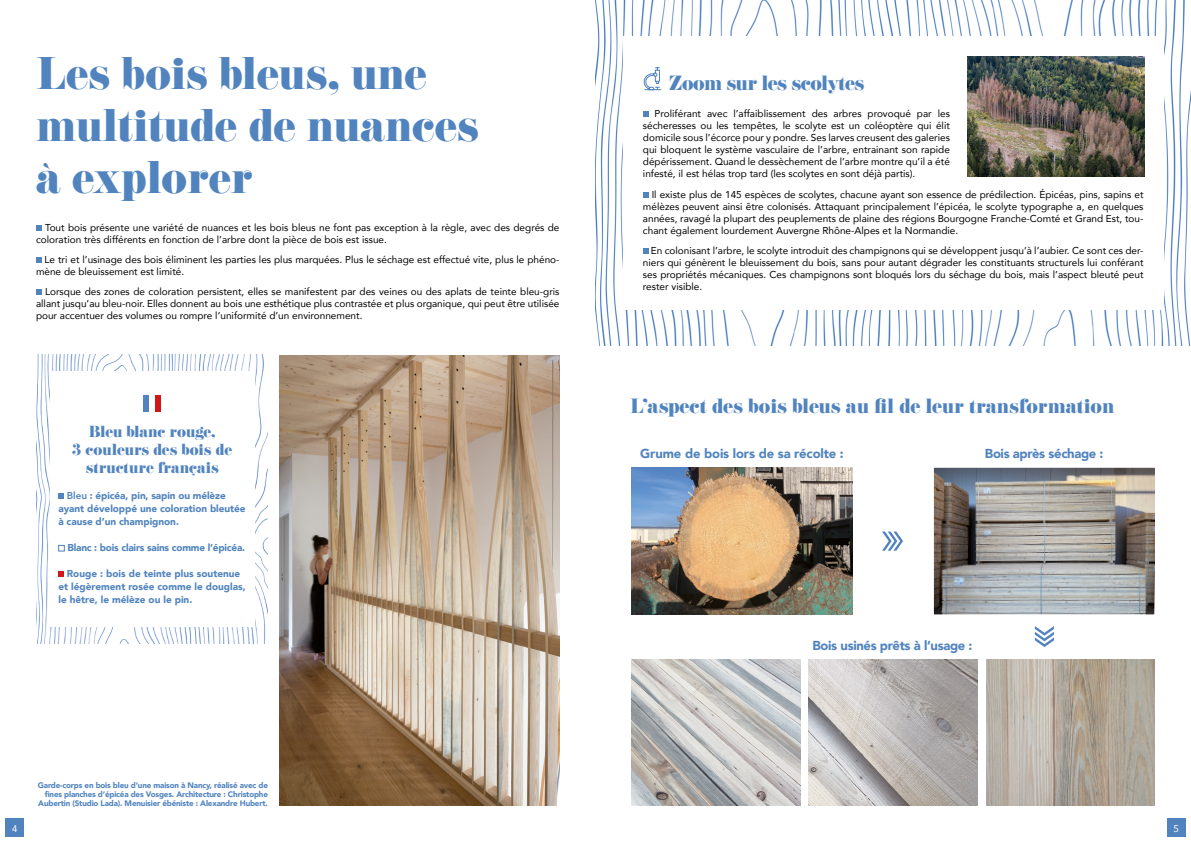
<style>
.page{position:relative;width:1191px;height:842px;background:#fff}
.page>*{position:absolute;margin:0;border:0;box-sizing:border-box;transform-origin:0 0}
.t1{font:40px/52px "Eloquent JF Pro";color:#5184be}
.t2{font:18px "Eloquent JF Pro";color:#5184be}
.t3{font:18px "Eloquent JF Pro";letter-spacing:-.025em;color:#5184be}
.t4{font:14px/18px "Eloquent JF Pro";color:#5184be;text-align:center}
.t5{font:900 13px "Avenir";letter-spacing:-.025em;color:#5184be}
.t6{font:10px/12px "Avenir";color:#000;text-align:justify}
.t7{font:900 10px/13px "Avenir";letter-spacing:-.005em;color:#5184be}
.t8{font:9.6px "Avenir";color:#fff}
.t9{font:900 8px/9px "Avenir";letter-spacing:-.02em;color:#5184be;text-align:right}
.s1{font-weight:800}
</style>
<div class="page">
<img style="left:631px;top:468px;width:221px;height:146px">
<img style="left:595px;top:0;width:596px;height:346px">
<div style="left:623px;top:36px;width:540px;height:274px;background:#fff"></div>
<svg style="left:643px;top:111px;width:5px;height:6px"></svg>
<img style="left:967px;top:56px;width:177px;height:121px">
<svg style="left:643px;top:67px;width:19px;height:24px"></svg>
<svg style="left:36px;top:225px;width:6px;height:6px"></svg>
<svg style="left:36px;top:257px;width:6px;height:6px"></svg>
<svg style="left:36px;top:289px;width:6px;height:6px"></svg>
<img style="left:36px;top:355px;width:232px;height:288px">
<div style="left:50px;top:371px;width:204px;height:255px;background:#fff"></div>
<svg style="left:58px;top:494px;width:6px;height:5px"></svg>
<svg style="left:58px;top:545px;width:7px;height:6px"></svg>
<svg style="left:58px;top:572px;width:6px;height:5px"></svg>
<div style="left:143px;top:396px;width:6px;height:16px;background:#5184be"></div>
<div style="left:155px;top:396px;width:6px;height:16px;background:#cd1719"></div>
<img style="left:631px;top:659px;width:169px;height:147px">
<img style="left:809px;top:659px;width:168px;height:147px">
<svg style="left:882px;top:531px;width:21px;height:20px"></svg>
<svg style="left:1034px;top:626px;width:20px;height:21px"></svg>
<img style="left:279px;top:356px;width:280px;height:450px">
<img style="left:986px;top:659px;width:169px;height:147px">
<div style="left:6px;top:818px;width:18px;height:18px;background:#5184be"></div>
<div style="left:1166px;top:818px;width:19px;height:18px;background:#5184be"></div>
<svg style="left:643px;top:192px;width:5px;height:6px"></svg>
<svg style="left:643px;top:248px;width:5px;height:6px"></svg>
<img style="left:934px;top:468px;width:221px;height:146px">
<h1 class="t1" style="left:36px;top:49px;width:392px">Les bois bleus, une</h1>
<h1 class="t1" style="left:36px;top:101px;width:444px">multitude de nuances à explorer</h1>
<p class="t6" style="left:36px;top:221px;width:525px;text-indent:9px">Tout bois présente une variété de nuances et les bois bleus ne font pas exception à la règle, avec des degrés de coloration très différents en fonction de l’arbre dont la pièce de bois est issue.</p>
<p class="t6" style="left:36px;top:253px;width:525px;text-indent:9px">Le tri et l’usinage des bois éliminent les parties les plus marquées. Plus le séchage est effectué vite, plus le phéno&shy;mène de bleuissement est limité.</p>
<p class="t6" style="left:36px;top:285px;width:525px;text-indent:9px">Lorsque des zones de coloration persistent, elles se manifestent par des veines ou des aplats de teinte bleu-gris allant jusqu’au bleu-noir. Elles donnent au bois une esthétique plus contrastée et plus organique, qui peut être utilisée pour accentuer des volumes ou rompre l’uniformité d’un environnement.</p>
<h3 class="t4" style="left:72px;top:423px;width:161px">Bleu blanc rouge,<br>3 couleurs des bois de structure français</h3>
<p class="t7" style="left:58px;top:489px;width:189px;text-indent:8px"><span class="s1">Bleu</span> : épicéa, pin, sapin ou mélèze ayant développé une coloration bleutée à cause d’un champignon.</p>
<p class="t7" style="left:67px;top:541px;width:179px">Blanc : bois clairs sains comme l’épicéa.</p>
<p class="t7" style="left:58px;top:567px;width:189px;text-indent:8px">Rouge : bois de teinte plus soutenue et légèrement rosée comme le douglas, le hêtre, le mélèze ou le pin.</p>
<p class="t9" style="left:38px;top:781px;width:232px">Garde-corps en bois bleu d’une maison à Nancy, réalisé avec de fines planches d’épicéa des Vosges. Architecture : Christophe<br>Aubertin (Studio Lada). Menuisier ébéniste : Alexandre Hubert.</p>
<h2 class="t3" style="left:668px;top:73px;width:197px">Zoom sur les scolytes</h2>
<p class="t6" style="left:643px;top:107px;width:308px;text-indent:12px">Proliférant avec l’affaiblissement des arbres provoqué par les sécheresses ou les tempêtes, le scolyte est un coléoptère qui élit domicile sous l’écorce pour y pondre. Ses larves creusent des galeries qui bloquent le système vasculaire de l’arbre, entrainant son rapide dépérissement. Quand le dessèchement de l’arbre montre qu’il a été infesté, il est hélas trop tard (les scolytes en sont déjà partis).</p>
<p class="t6" style="left:643px;top:188px;width:502px;text-indent:9px">Il existe plus de 145 espèces de scolytes, chacune ayant son essence de prédilection. Épicéas, pins, sapins et mélèzes peuvent ainsi être colonisés. Attaquant principalement l’épicéa, le scolyte typographe a, en quelques années, ravagé la plupart des peuplements de plaine des régions Bourgogne Franche-Comté et Grand Est, tou&shy;chant également lourdement Auvergne Rhône-Alpes et la Normandie.</p>
<p class="t6" style="left:643px;top:244px;width:502px;text-indent:8px">En colonisant l’arbre, le scolyte introduit des champignons qui se développent jusqu’à l’aubier. Ce sont ces der&shy;niers qui génèrent le bleuissement du bois, sans pour autant dégrader les constituants structurels lui conférant ses propriétés mécaniques. Ces champignons sont bloqués lors du séchage du bois, mais l’aspect bleuté peut rester visible.</p>
<h2 class="t2" style="left:630px;top:396px;width:485px">L’aspect des bois bleus au fil de leur transformation</h2>
<h3 class="t5" style="left:640px;top:442px;width:205px">Grume de bois lors de sa récolte :</h3>
<h3 class="t5" style="left:985px;top:442px;width:120px">Bois après séchage :</h3>
<h3 class="t5" style="left:812px;top:634px;width:161px">Bois usinés prêts à l’usage :</h3>
<p class="t8" style="left:12px;top:821px;width:7px">4</p>
<p class="t8" style="left:1173px;top:821px;width:7px">5</p>
</div>
